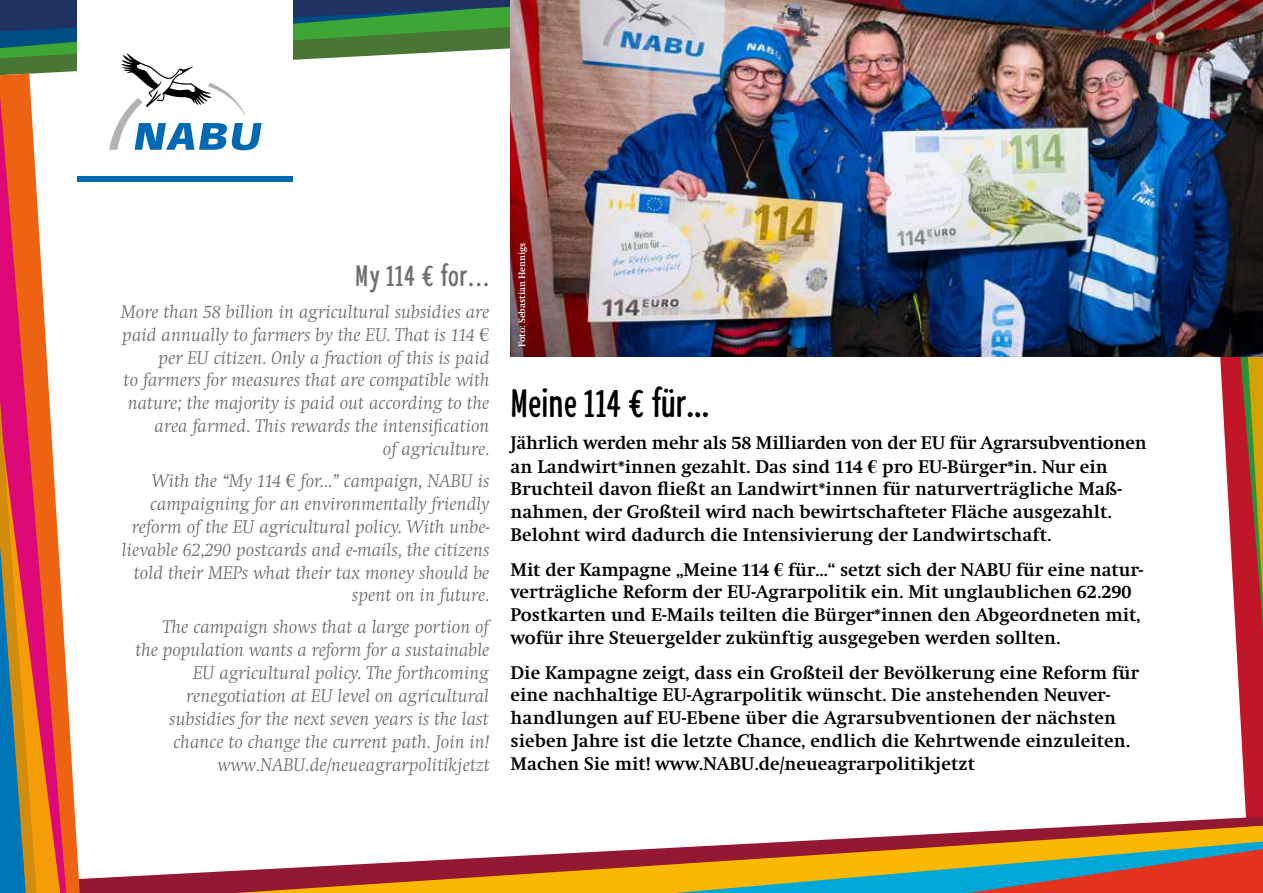
<style>
.page{position:relative;width:1263px;height:893px;background:#fff}
.page>*{position:absolute;margin:0;border:0;box-sizing:border-box;transform-origin:0 0}
.t1{font:700 42.3px "NABU Hand";color:#000}
.t2{font:700 31.8px "NABU Hand";letter-spacing:.02em;color:#706f6f}
.t3{font:700 19.05px/23px "Swift";letter-spacing:.005em;color:#000}
.t4{font:italic 300 19.05px/23px "Swift";letter-spacing:.005em;color:#706f6f;text-align:right}
.t5{font:700 9.6px "Swift";color:#fff}
.s1{font-family:"Times New Roman";font-weight:400;font-style:normal}
.s2{font-family:"Times New Roman"}
</style>
<div class="page">
<svg style="left:1235px;top:628px;width:28px;height:189px;fill:#c11628"></svg>
<svg style="left:80px;top:817px;width:1183px;height:76px"></svg>
<svg style="left:236px;top:826px;width:1027px;height:67px"></svg>
<svg style="left:66px;top:176px;width:14px;height:717px"></svg>
<svg style="left:0;top:150px;width:66px;height:743px"></svg>
<svg style="left:675px;top:841px;width:588px;height:52px"></svg>
<svg style="left:1220px;top:357px;width:43px;height:271px"></svg>
<svg style="left:0;top:399px;width:60px;height:494px"></svg>
<img style="left:510px;top:0;width:753px;height:357px">
<div style="left:78px;top:0;width:215px;height:177px;background:#fff"></div>
<svg style="left:0;top:0;width:654px;height:150px"></svg>
<div style="left:78px;top:177px;width:215px;height:5px;background:#0069b4"></div>
<h2 class="t2" style="left:355px;top:258px;width:136px">My 114 € for...</h2>
<p class="t4" style="left:121px;top:301px;width:370px">More than 58 billion in agricultural subsidies are paid annually to farmers by the EU. That is 114 <span class="s1">€ </span>per EU citizen. Only a fraction of this is paid<br>to farmers for measures that are compatible with nature; the majority is paid out according to the area farmed. This rewards the intensification<br>of agriculture.</p>
<p class="t4" style="left:122px;top:470px;width:369px">With the “My 114 <span class="s1">€</span> for...” campaign, NABU is campaigning for an environmentally friendly reform of the EU agricultural policy. With unbe&shy;lievable 62,290 postcards and e-mails, the citizens told their MEPs what their tax money should be spent on in future.</p>
<p class="t4" style="left:136px;top:616px;width:355px">The campaign shows that a large portion of<br>the population wants a reform for a sustainable EU agricultural policy. The forthcoming renegotiation at EU level on agricultural subsidies for the next seven years is the last chance to change the current path. Join in! www.NABU.de/neueagrarpolitikjetzt</p>
<p class="t5" style="left:517px;top:347px;width:106px;rotate:-90deg">Foto: Sebastian Hennigs</p>
<h1 class="t1" style="left:510px;top:380px;width:201px">Meine 114 € für…</h1>
<p class="t3" style="left:510px;top:432px;width:637px">Jährlich werden mehr als 58 Milliarden von der EU für Agrarsubventionen an Landwirt*innen gezahlt. Das sind 114 <span class="s2">€</span> pro EU-Bürger*in. Nur ein Bruchteil davon fließt an Landwirt*innen für naturverträgliche Maß&shy;nahmen, der Großteil wird nach bewirtschafteter Fläche ausgezahlt.<br>Belohnt wird dadurch die Intensivierung der Landwirtschaft.</p>
<p class="t3" style="left:510px;top:558px;width:634px">Mit der Kampagne „Meine 114 <span class="s2">€</span> für…“ setzt sich der NABU für eine natur&shy;verträgliche Reform der EU-Agrarpolitik ein. Mit unglaublichen 62.290<br>Postkarten und E-Mails teilten die Bürger*innen den Abgeordneten mit, wofür ihre Steuergelder zukünftig ausgegeben werden sollten.</p>
<p class="t3" style="left:510px;top:661px;width:630px">Die Kampagne zeigt, dass ein Großteil der Bevölkerung eine Reform für eine nachhaltige EU-Agrarpolitik wünscht. Die anstehenden Neuver&shy;handlungen auf EU-Ebene über die Agrarsubventionen der nächsten sieben Jahre ist die letzte Chance, endlich die Kehrtwende einzuleiten.<br>Machen Sie mit! www.NABU.de/neueagrarpolitikjetzt</p>
</div>
